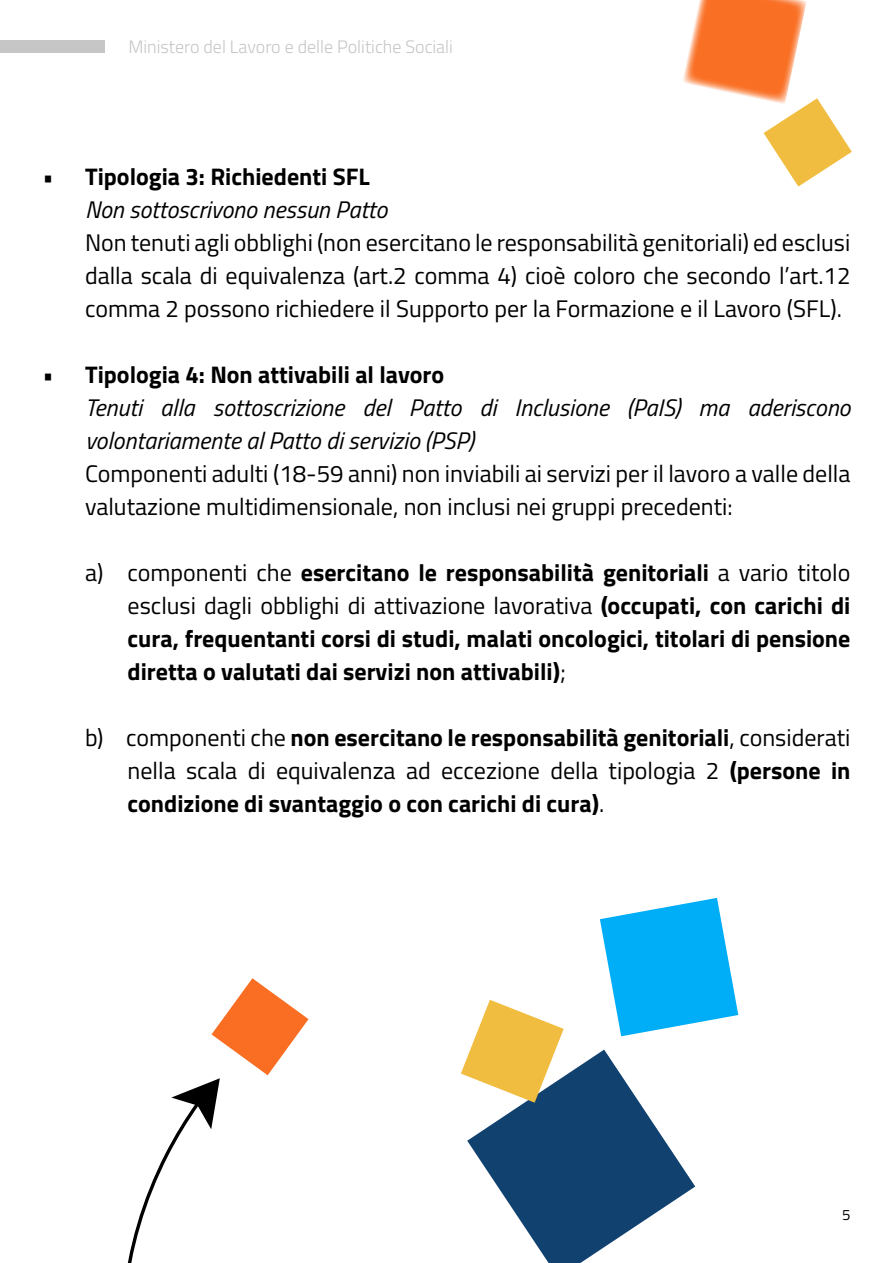
<style>
.page{position:relative;width:893px;height:1263px;background:#fff}
.page>*{position:absolute;margin:0;border:0;box-sizing:border-box;transform-origin:0 0}
.t1{font:700 24px/33px "Titillium Web";color:#000;text-align:justify}
.t2{font:24px/33px "Titillium Web";color:#000;text-align:justify}
.t3{font:italic 24px/33px "Titillium Web";color:#000}
.t4{font:300 18px "Titillium Web";color:#c6c6c6}
.t5{font:15px "Titillium Web";color:#000}
.s1{font-style:normal}
.s2{font-weight:700;font-style:normal}
.s3{font-weight:400}
</style>
<div class="page">
<svg style="left:600px;top:898px;width:138px;height:138px"></svg>
<svg style="left:127px;top:978px;width:182px;height:285px"></svg>
<svg style="left:467px;top:1049px;width:228px;height:214px;fill:#11416f"></svg>
<svg style="left:461px;top:1000px;width:103px;height:103px"></svg>
<div style="left:0;top:40px;width:105px;height:13px;background:#c6c6c6"></div>
<svg style="left:683px;top:0;width:169px;height:187px"></svg>
<p class="t4" style="left:128px;top:34px;width:326px">Ministero del Lavoro e delle Politiche Sociali</p>
<p class="t3" style="left:85px;top:159px;width:304px;text-indent:-43px"><span class="s1">•</span> <span class="s2">Tipologia 3: Richiedenti SFL<br></span>Non sottoscrivono nessun Patto</p>
<p class="t2" style="left:85px;top:225px;width:767px">Non tenuti agli obblighi (non esercitano le responsabilità genitoriali) ed esclusi dalla scala di equivalenza (art.2 comma 4) cioè coloro che secondo l’art.12 comma 2 possono richiedere il Supporto per la Formazione e il Lavoro (SFL).</p>
<p class="t3" style="left:85px;top:357px;width:767px;text-indent:-43px"><span class="s1">•</span> <span class="s2">Tipologia 4: Non attivabili al lavoro<br></span>Tenuti alla sottoscrizione del Patto di Inclusione (PaIS) ma aderiscono volontariamente al Patto di servizio (PSP)</p>
<p class="t2" style="left:85px;top:456px;width:767px">Componenti adulti (18-59 anni) non inviabili ai servizi per il lavoro a valle della valutazione multidimensionale, non inclusi nei gruppi precedenti:</p>
<p class="t1" style="left:128px;top:555px;width:724px;text-indent:-43px"><span class="s3">a) componenti che</span> esercitano le responsabilità genitoriali <span class="s3">a vario titolo esclusi dagli obblighi di attivazione lavorativa</span> (occupati, con carichi di cura, frequentanti corsi di studi, malati oncologici, titolari di pensione diretta o valutati dai servizi non attivabili)<span class="s3">;</span></p>
<p class="t1" style="left:128px;top:720px;width:724px;text-indent:-43px"><span class="s3">b) componenti che</span> non esercitano le responsabilità genitoriali<span class="s3">, considerati nella scala di equivalenza ad eccezione della tipologia 2</span> (persone in condizione di svantaggio o con carichi di cura)<span class="s3">.</span></p>
<p class="t5" style="left:842px;top:1204px;width:10px">5</p>
</div>
